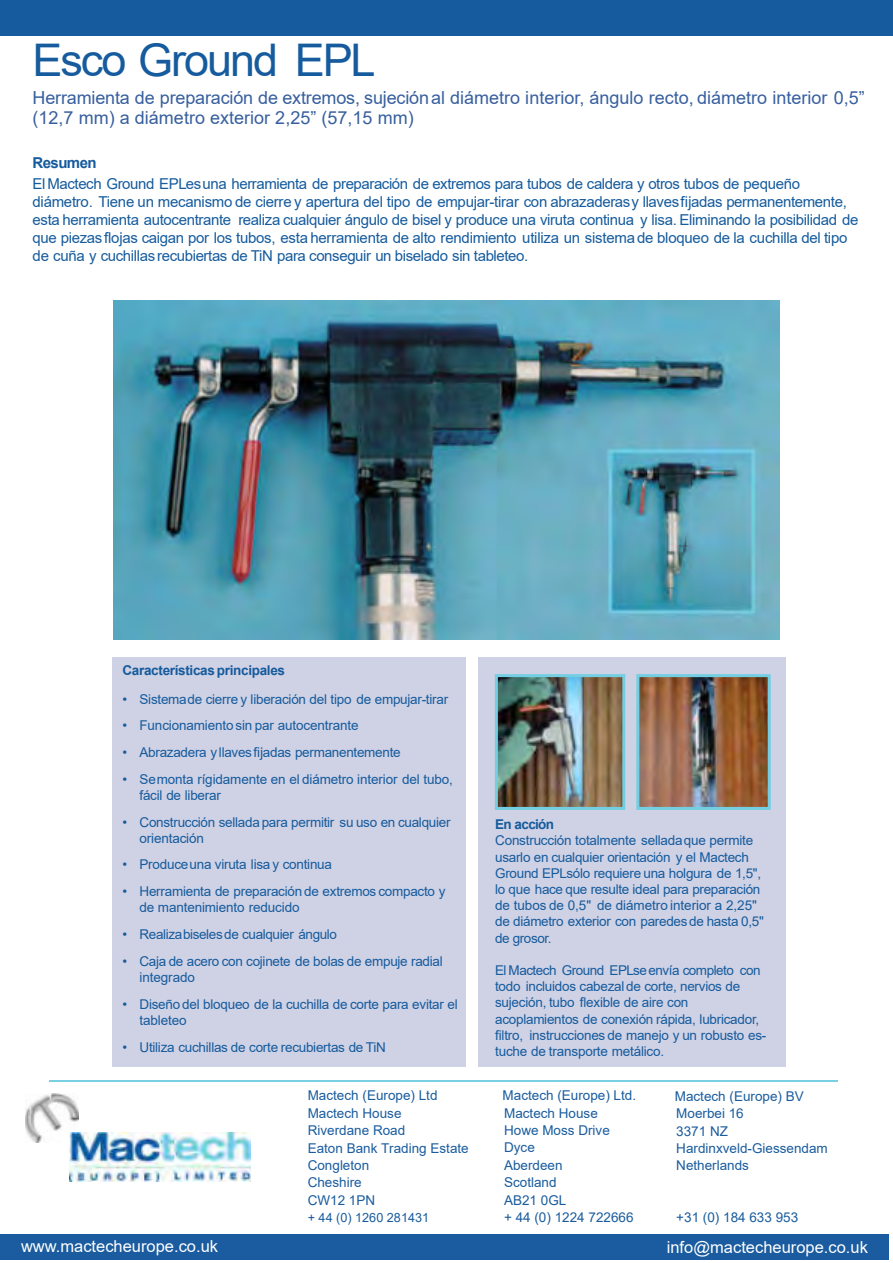
<style>
.page{position:relative;width:893px;height:1263px;background:#fff}
.page>*{position:absolute;margin:0;border:0;box-sizing:border-box;transform-origin:0 0}
.t1{font:45px "Arial";letter-spacing:-.045em;color:#155b9d}
.t2{font:18px/21px "Arial";color:#375f9e}
.t3{font:16.5px "Arial";color:#fff}
.t4{font:15px/18px "Arial";letter-spacing:-.02em;color:#155b9d}
.t5{font:700 15px "Arial";letter-spacing:-.04em;color:#155b9d}
.t6{font:13.5px/16.2px "Arial";letter-spacing:-.02em;color:#155b9d}
.t7{font:13.5px/17.4px "Arial";color:#1a5c9e}
.t8{font:13.5px/17.4px "Arial";color:#1a5c9f}
.t9{font:700 13.5px "Arial";letter-spacing:-.025em;color:#155b9d}
.t10{font:700 13.5px "Arial";letter-spacing:-.05em;color:#155b9d}
.t11{font:12.6px "Arial";color:#1a5c9f}
</style>
<div class="page">
<div style="left:478px;top:657px;width:308px;height:409px;background:#cfd1e4"></div>
<img style="left:113px;top:301px;width:666px;height:338px">
<img style="left:499px;top:678px;width:122px;height:128px">
<div style="left:495px;top:674px;width:130px;height:136px;border:3px solid #73cee1"></div>
<img style="left:640px;top:678px;width:127px;height:128px">
<div style="left:636px;top:674px;width:135px;height:136px;border:3px solid #73cee1"></div>
<div style="left:113px;top:657px;width:353px;height:409px;background:#cfd1e4"></div>
<div style="left:0;top:0;width:893px;height:35px;background:#155b9d"></div>
<div style="left:0;top:1234px;width:888px;height:25px;background:#1a5c9f"></div>
<hr style="left:50px;top:1080px;width:788px;height:2px;background:#7ad0e3">
<img style="left:25px;top:1094px;width:53px;height:48px">
<img style="left:69px;top:1132px;width:181px;height:49px">
<h1 class="t1" style="left:33px;top:44px;width:345px">Esco Ground EPL</h1>
<h2 class="t2" style="left:33px;top:88px;width:834px">Herramienta de preparación de extremos, sujeciónal diámetro interior, ángulo recto, diámetro interior 0,5” (12,7 mm) a diámetro exterior 2,25” (57,15 mm)</h2>
<p class="t5" style="left:33px;top:158px;width:66px">Resumen</p>
<p class="t4" style="left:33px;top:177px;width:827px">El Mactech Ground EPLesuna herramienta de preparación de extremos para tubos de caldera y otros tubos de pequeño diámetro. Tiene un mecanismo de cierre y apertura del tipo de empujar-tirar con abrazaderasy llavesfĳadas permanentemente, esta herramienta autocentrante realiza cualquier ángulo de bisel y produce una viruta continua y lisa. Eliminando la posibilidad de que piezasflojas caigan por los tubos, esta herramienta de alto rendimiento utiliza un sistemade bloqueo de la cuchilla del tipo de cuña y cuchillas recubiertas de TiN para conseguir un biselado sin tableteo.</p>
<p class="t9" style="left:123px;top:665px;width:164px">Características principales</p>
<p class="t6" style="left:123px;top:692px;width:327px">• Sistemade cierre y liberación del tipo de empujar-tirar</p>
<p class="t6" style="left:123px;top:719px;width:238px">• Funcionamientosin par autocentrante</p>
<p class="t6" style="left:123px;top:745px;width:280px">• Abrazadera y llavesfĳadas permanentemente</p>
<p class="t6" style="left:140px;top:772px;width:315px;text-indent:-17px">• Semonta rígidamente en el diámetro interior del tubo, fácil de liberar</p>
<p class="t6" style="left:140px;top:815px;width:313px;text-indent:-17px">• Construcción selladapara permitir su uso en cualquier orientación</p>
<p class="t6" style="left:123px;top:858px;width:211px">• Produceuna viruta lisa y continua</p>
<p class="t6" style="left:140px;top:884px;width:308px;text-indent:-17px">• Herramienta de preparaciónde extremos compacto y de mantenimiento reducido</p>
<p class="t6" style="left:123px;top:927px;width:216px">• Realizabiselesde cualquier ángulo</p>
<p class="t6" style="left:140px;top:954px;width:305px;text-indent:-17px">• Caja de acero con cojinete de bolas de empuje radial integrado</p>
<p class="t6" style="left:140px;top:997px;width:320px;text-indent:-17px">• Diseño del bloqueo de la cuchilla de corte para evitar el tableteo</p>
<p class="t6" style="left:123px;top:1040px;width:265px">• Utiliza cuchillas de corte recubiertas de TiN</p>
<p class="t3" style="left:21px;top:1240px;width:199px">www.mactecheurope.co.uk</p>
<p class="t7" style="left:308px;top:1088px;width:131px">Mactech (Europe) Ltd</p>
<p class="t8" style="left:308px;top:1106px;width:163px">Mactech House<br>Riverdane Road<br>Eaton Bank Trading Estate<br>Congleton<br>Cheshire<br>CW12 1PN</p>
<p class="t11" style="left:308px;top:1213px;width:123px">+ 44 (0) 1260 281431</p>
<p class="t10" style="left:495px;top:819px;width:60px">En acción</p>
<p class="t6" style="left:495px;top:834px;width:270px">Construcción totalmente selladaque permite usarlo en cualquier orientación y el Mactech Ground EPLsólo requiere una holgura de 1,5", lo que hace que resulte ideal para preparación de tubos de 0,5" de diámetro interior a 2,25" de diámetro exterior con paredesde hasta 0,5" de grosor.</p>
<p class="t6" style="left:495px;top:963px;width:273px">El Mactech Ground EPLseenvía completo con todo incluidos cabezal de corte, nervios de sujeción, tubo flexible de aire con acoplamientos de conexión rápida, lubricador, filtro, instrucciones de manejo y un robusto es&shy;tuche de transporte metálico.</p>
<p class="t7" style="left:503px;top:1088px;width:135px">Mactech (Europe) Ltd.<br>Mactech House<br>Howe Moss Drive<br>Dyce<br>Aberdeen<br>Scotland<br>AB21 0GL<br>+ 44 (0) 1224 722666</p>
<p class="t7" style="left:675px;top:1088px;width:155px">Mactech (Europe) BV<br>Moerbei 16<br>3371 NZ<br>Hardinxveld-Giessendam<br>Netherlands</p>
<p class="t7" style="left:676px;top:1210px;width:123px">+31 (0) 184 633 953</p>
<p class="t3" style="left:667px;top:1241px;width:203px">info@mactecheurope.co.uk</p>
</div>
